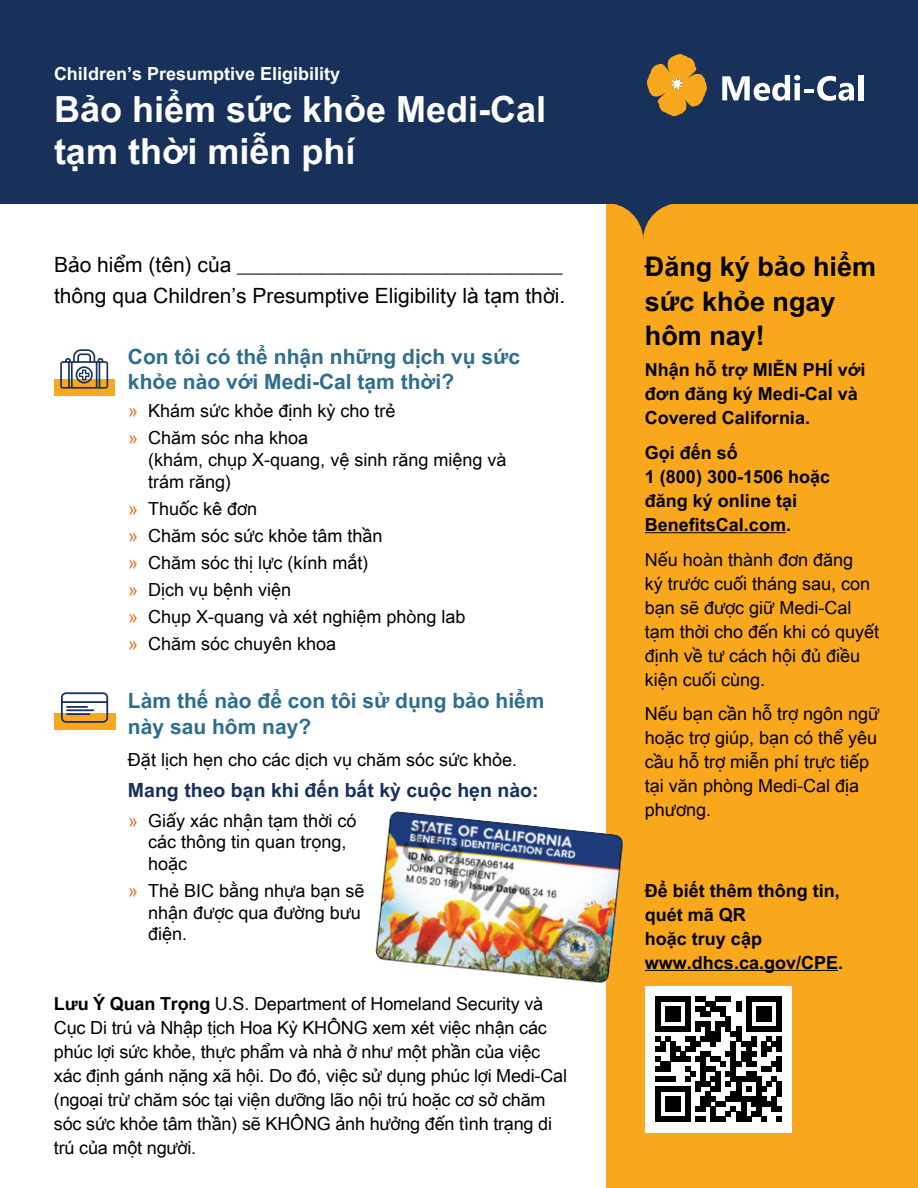
<style>
.page{position:relative;width:918px;height:1188px;background:#fff}
.page>*{position:absolute;margin:0;border:0;box-sizing:border-box;transform-origin:0 0}
.t1{font:700 36px/42px "Arial Unicode MS";color:#fff}
.t2{font:700 27px/34.5px "Arial Unicode MS";color:#000}
.t3{font:700 21px/25.2px "Arial Unicode MS";color:#2d6e8d}
.t4{font:21px "Arial Unicode MS";color:#000}
.t5{font:700 19.5px "Arial Unicode MS";color:#17315a}
.t6{font:18px/24px "Arial Unicode MS";color:#000}
.t7{font:700 18px/24px "Arial Unicode MS";color:#000}
.t8{font:700 18px "Arial Unicode MS";color:#fff}
.s1{color:#e47225}
.s2{font-weight:700}
</style>
<div class="page">
<div style="left:606px;top:202px;width:312px;height:986px;background:#f9a71c"></div>
<div style="left:645px;top:986px;width:147px;height:147px;background:#fff"></div>
<svg style="left:656px;top:997px;width:125px;height:125px"></svg>
<div style="left:0;top:0;width:918px;height:203px;background:#17315a"></div>
<svg style="left:722px;top:75px;width:78px;height:26px"></svg>
<hr style="left:804px;top:89px;width:10px;height:4px;background:#fff">
<svg style="left:817px;top:76px;width:37px;height:25px"></svg>
<div style="left:858px;top:75px;width:5px;height:25px;background:#fff"></div>
<svg style="left:647px;top:54px;width:60px;height:62px"></svg>
<div style="left:54px;top:713px;width:61px;height:17px;background:#f9a81d"></div>
<svg style="left:61px;top:692px;width:47px;height:31px"></svg>
<hr style="left:66px;top:706px;width:22px;height:2px;background:#17315a">
<hr style="left:66px;top:709px;width:28px;height:2px;background:#17315a">
<hr style="left:66px;top:713px;width:24px;height:2px;background:#17315a">
<div style="left:54px;top:379px;width:60px;height:17px;background:#f9a81d"></div>
<svg style="left:60px;top:349px;width:48px;height:40px"></svg>
<img style="left:375px;top:811px;width:249px;height:172px">
<hr style="left:645px;top:970px;width:193px;height:1px;background:#000">
<hr style="left:645px;top:532px;width:141px;height:1px;background:#000">
<svg style="left:606px;top:167px;width:74px;height:72px"></svg>
<p class="t8" style="left:54px;top:60px;width:288px">Children’s Presumptive Eligibility</p>
<h1 class="t1" style="left:54px;top:89px;width:494px">Bảo hiểm sức khỏe Medi-Cal tạm thời miễn phí</h1>
<p class="t4" style="left:54px;top:249px;width:510px">Bảo hiểm (tên) của _______________________________</p>
<p class="t4" style="left:54px;top:281px;width:513px">thông qua Children’s Presumptive Eligibility là tạm thời.</p>
<h2 class="t3" style="left:128px;top:344px;width:394px">Con tôi có thể nhận những dịch vụ sức khỏe nào với Medi-Cal tạm thời?</h2>
<p class="t6" style="left:128px;top:399px;width:269px"><span class="s1">»</span> Khám sức khỏe định kỳ cho trẻ</p>
<p class="t6" style="left:148px;top:427px;width:360px;line-height:21.6px;text-indent:-20px"><span class="s1">»</span> Chăm sóc nha khoa<br>(khám, chụp X-quang, vệ sinh răng miệng và trám răng)</p>
<p class="t6" style="left:128px;top:496px;width:131px"><span class="s1">»</span> Thuốc kê đơn</p>
<p class="t6" style="left:128px;top:523px;width:256px"><span class="s1">»</span> Chăm sóc sức khỏe tâm thần</p>
<p class="t6" style="left:128px;top:550px;width:242px"><span class="s1">»</span> Chăm sóc thị lực (kính mắt)</p>
<p class="t6" style="left:128px;top:577px;width:165px"><span class="s1">»</span> Dịch vụ bệnh viện</p>
<p class="t6" style="left:128px;top:604px;width:339px"><span class="s1">»</span> Chụp X-quang và xét nghiệm phòng lab</p>
<p class="t6" style="left:128px;top:631px;width:210px"><span class="s1">»</span> Chăm sóc chuyên khoa</p>
<h2 class="t3" style="left:128px;top:689px;width:418px">Làm thế nào để con tôi sử dụng bảo hiểm này sau hôm nay?</h2>
<p class="t6" style="left:128px;top:747px;width:391px">Đặt lịch hẹn cho các dịch vụ chăm sóc sức khỏe.</p>
<h3 class="t5" style="left:128px;top:776px;width:412px">Mang theo bạn khi đến bất kỳ cuộc hẹn nào:</h3>
<p class="t6" style="left:148px;top:809px;width:210px;line-height:21.6px;text-indent:-20px"><span class="s1">»</span> Giấy xác nhận tạm thời có các thông tin quan trọng, hoặc</p>
<p class="t6" style="left:148px;top:879px;width:218px;line-height:21.6px;text-indent:-20px"><span class="s1">»</span> Thẻ BIC bằng nhựa bạn sẽ nhận được qua đường bưu điện.</p>
<p class="t6" style="left:54px;top:991px;width:515px"><span class="s2">Lưu Ý Quan Trọng</span> U.S. Department of Homeland Security và Cục Di trú và Nhập tịch Hoa Kỳ KHÔNG xem xét việc nhận các phúc lợi sức khỏe, thực phẩm và nhà ở như một phần của việc xác định gánh nặng xã hội. Do đó, việc sử dụng phúc lợi Medi-Cal (ngoại trừ chăm sóc tại viện dưỡng lão nội trú hoặc cơ sở chăm sóc sức khỏe tâm thần) sẽ KHÔNG ảnh hưởng đến tình trạng di trú của một người.</p>
<h3 class="t2" style="left:645px;top:250px;width:233px">Đăng ký bảo hiểm sức khỏe ngay hôm nay!</h3>
<p class="t7" style="left:645px;top:358px;width:222px">Nhận hỗ trợ MIỄN PHÍ với đơn đăng ký Medi-Cal và<br>Covered California.</p>
<p class="t7" style="left:645px;top:441px;width:187px">Gọi đến số<br>1 (800) 300-1506 hoặc đăng ký online tại</p>
<p class="t7" style="left:645px;top:513px;width:148px">BenefitsCal.com.</p>
<p class="t6" style="left:645px;top:547px;width:236px">Nếu hoàn thành đơn đăng<br>ký trước cuối tháng sau, con bạn sẽ được giữ Medi-Cal tạm thời cho đến khi có quyết định về tư cách hội đủ điều kiện cuối cùng.</p>
<p class="t6" style="left:645px;top:702px;width:236px">Nếu bạn cần hỗ trợ ngôn ngữ hoặc trợ giúp, bạn có thể yêu cầu hỗ trợ miễn phí trực tiếp tại văn phòng Medi-Cal địa phương.</p>
<p class="t7" style="left:645px;top:879px;width:197px">Để biết thêm thông tin, quét mã QR</p>
<p class="t7" style="left:645px;top:927px;width:119px">hoặc truy cập</p>
<p class="t7" style="left:645px;top:951px;width:200px">www.dhcs.ca.gov/CPE.</p>
</div>
